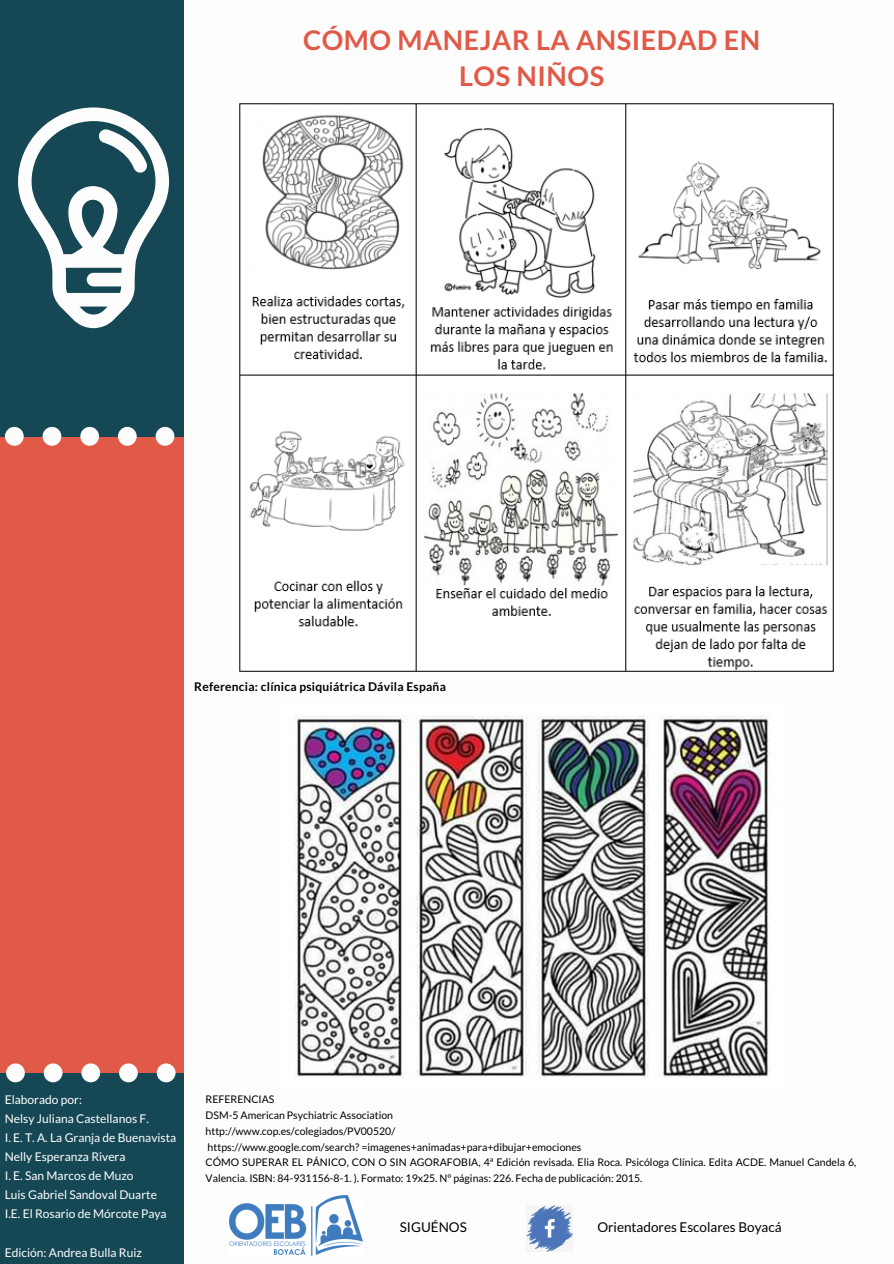
<style>
.page{position:relative;width:894px;height:1264px;background:#fff}
.page>*{position:absolute;margin:0;border:0;box-sizing:border-box;transform-origin:0 0}
.t1{font:700 27px/36.3px "Lato";letter-spacing:.02em;color:#e05a47;text-align:center}
.t2{font:13.5px "Lato";color:#000}
.t3{font:12px/19.2px "Lato";color:#fff}
.t4{font:700 12px "Lato";letter-spacing:.02em;color:#000}
.t5{font:10.5px/15.8px "Lato";color:#000}
</style>
<div class="page">
<div style="left:0;top:0;width:184px;height:1263px;background:#154854"></div>
<div style="left:0;top:437px;width:184px;height:635px;background:#e05a47"></div>
<svg style="left:5px;top:427px;width:169px;height:19px"></svg>
<svg style="left:0;top:1063px;width:175px;height:19px"></svg>
<svg style="left:18px;top:107px;width:151px;height:221px"></svg>
<img style="left:229px;top:1195px;width:133px;height:60px">
<img style="left:526px;top:1205px;width:46px;height:46px">
<img style="left:239px;top:103px;width:595px;height:569px">
<img style="left:295px;top:715px;width:475px;height:363px">
<h1 class="t1" style="left:303px;top:21px;width:458px">CÓMO MANEJAR LA ANSIEDAD EN<br>LOS NIÑOS</h1>
<p class="t4" style="left:194px;top:679px;width:253px">Referencia: clínica psiquiátrica Dávila España</p>
<p class="t3" style="left:5px;top:1089px;width:173px">Elaborado por:<br>Nelsy Juliana Castellanos F.<br>I. E. T. A. La Granja de Buenavista<br>Nelly Esperanza Rivera<br>I. E. San Marcos de Muzo<br>Luis Gabriel Sandoval Duarte<br>I.E. El Rosario de Mórcote Paya</p>
<p class="t3" style="left:5px;top:1242px;width:139px">Edición: Andrea Bulla Ruiz</p>
<p class="t5" style="left:205px;top:1091px;width:652px">REFERENCIAS<br>DSM-5 American Psychiatric Association<br>http://www.cop.es/colegiados/PV00520/<br>https://www.google.com/search? =imagenes+animadas+para+dibujar+emociones<br>CÓMO SUPERAR EL PÁNICO, CON O SIN AGORAFOBIA, 4ª Edición revisada. Elia Roca. Psicóloga Clínica. Edita ACDE. Manuel Candela 6, Valencia. ISBN: 84-931156-8-1. ). Formato: 19x25. Nº páginas: 226. Fecha de publicación: 2015.</p>
<p class="t2" style="left:399px;top:1218px;width:69px">SIGUÉNOS</p>
<p class="t2" style="left:597px;top:1218px;width:186px">Orientadores Escolares Boyacá</p>
</div>
